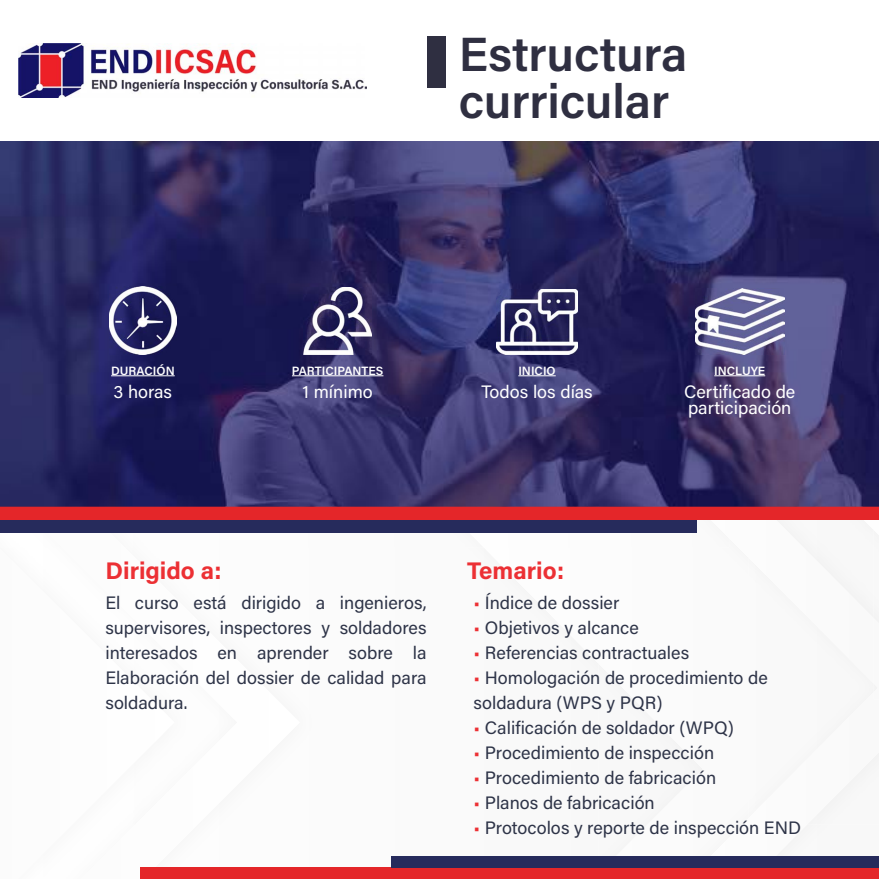
<style>
.page{position:relative;width:879px;height:879px;background:#fff}
.page>*{position:absolute;margin:0;border:0;box-sizing:border-box;transform-origin:0 0}
.t1{font:600 48px/47px "Acumin Pro";letter-spacing:-.005em;color:#2f2f41}
.t2{font:700 24px "Acumin Pro";color:#ec3034}
.t3{font:18px/25px "Acumin Pro";color:#2e3448}
.t4{font:18px/16px "Acumin Pro";color:#fff}
.t5{font:600 12px "Acumin Pro";color:#fff}
.s1{color:#ec3034}
</style>
<div class="page">
<img style="left:300px;top:532px;width:156px;height:1px">
<img style="left:456px;top:532px;width:231px;height:1px">
<svg style="left:687px;top:532px;width:120px;height:324px"></svg>
<img style="left:0;top:532px;width:35px;height:1px">
<img style="left:748px;top:520px;width:131px;height:304px">
<svg style="left:863px;top:520px;width:10px;height:10px"></svg>
<img style="left:873px;top:535px;width:6px;height:83px">
<img style="left:873px;top:618px;width:6px;height:81px">
<img style="left:873px;top:520px;width:6px;height:15px">
<div style="left:0;top:520px;width:697px;height:12px;background:#262b5c"></div>
<div style="left:0;top:505px;width:879px;height:15px;background:#e42629"></div>
<div style="left:140px;top:867px;width:739px;height:12px;background:#e42629"></div>
<div style="left:391px;top:856px;width:488px;height:11px;background:#262b5c"></div>
<img style="left:0;top:141px;width:879px;height:366px">
<img style="left:18px;top:43px;width:348px;height:54px">
<hr style="left:111px;top:375px;width:64px;height:1px;background:#fff">
<hr style="left:292px;top:375px;width:91px;height:1px;background:#fff">
<hr style="left:518px;top:375px;width:38px;height:1px;background:#fff">
<hr style="left:714px;top:375px;width:51px;height:1px;background:#fff">
<img style="left:109px;top:287px;width:68px;height:67px">
<img style="left:496px;top:289px;width:82px;height:65px">
<img style="left:304px;top:287px;width:67px;height:67px">
<img style="left:695px;top:288px;width:89px;height:66px">
<div style="left:428px;top:36px;width:18px;height:52px;background:#2f2f41"></div>
<h1 class="t1" style="left:459px;top:29px;width:230px">Estructura curricular</h1>
<p class="t5" style="left:111px;top:362px;width:65px">DURACIÓN</p>
<p class="t5" style="left:292px;top:362px;width:93px">PARTICIPANTES</p>
<p class="t5" style="left:518px;top:362px;width:39px">INICIO</p>
<p class="t5" style="left:714px;top:362px;width:52px">INCLUYE</p>
<p class="t4" style="left:114px;top:383px;width:60px">3 horas</p>
<p class="t4" style="left:303px;top:383px;width:72px">1 mínimo</p>
<p class="t4" style="left:481px;top:383px;width:113px">Todos los días</p>
<p class="t4" style="left:684px;top:383px;width:113px">Certificado de participación</p>
<h2 class="t2" style="left:105px;top:554px;width:118px">Dirigido a:</h2>
<p class="t3" style="left:105px;top:589px;width:323px;text-align:justify">El curso está dirigido a ingenieros, supervisores, inspectores y soldadores interesados en aprender sobre la Elaboración del dossier de calidad para soldadura.</p>
<h2 class="t2" style="left:467px;top:554px;width:98px">Temario:</h2>
<p class="t3" style="left:473px;top:589px;width:147px"><span class="s1">•</span> Índice de dossier</p>
<p class="t3" style="left:473px;top:614px;width:167px"><span class="s1">•</span> Objetivos y alcance</p>
<p class="t3" style="left:473px;top:639px;width:217px"><span class="s1">•</span> Referencias contractuales</p>
<p class="t3" style="left:473px;top:664px;width:296px"><span class="s1">•</span> Homologación de procedimiento de soldadura (WPS y PQR)</p>
<p class="t3" style="left:473px;top:714px;width:262px"><span class="s1">•</span> Calificación de soldador (WPQ)</p>
<p class="t3" style="left:473px;top:739px;width:242px"><span class="s1">•</span> Procedimiento de inspección</p>
<p class="t3" style="left:473px;top:764px;width:244px"><span class="s1">•</span> Procedimiento de fabricación</p>
<p class="t3" style="left:473px;top:789px;width:183px"><span class="s1">•</span> Planos de fabricación</p>
<p class="t3" style="left:473px;top:814px;width:329px"><span class="s1">•</span> Protocolos y reporte de inspección END</p>
</div>
